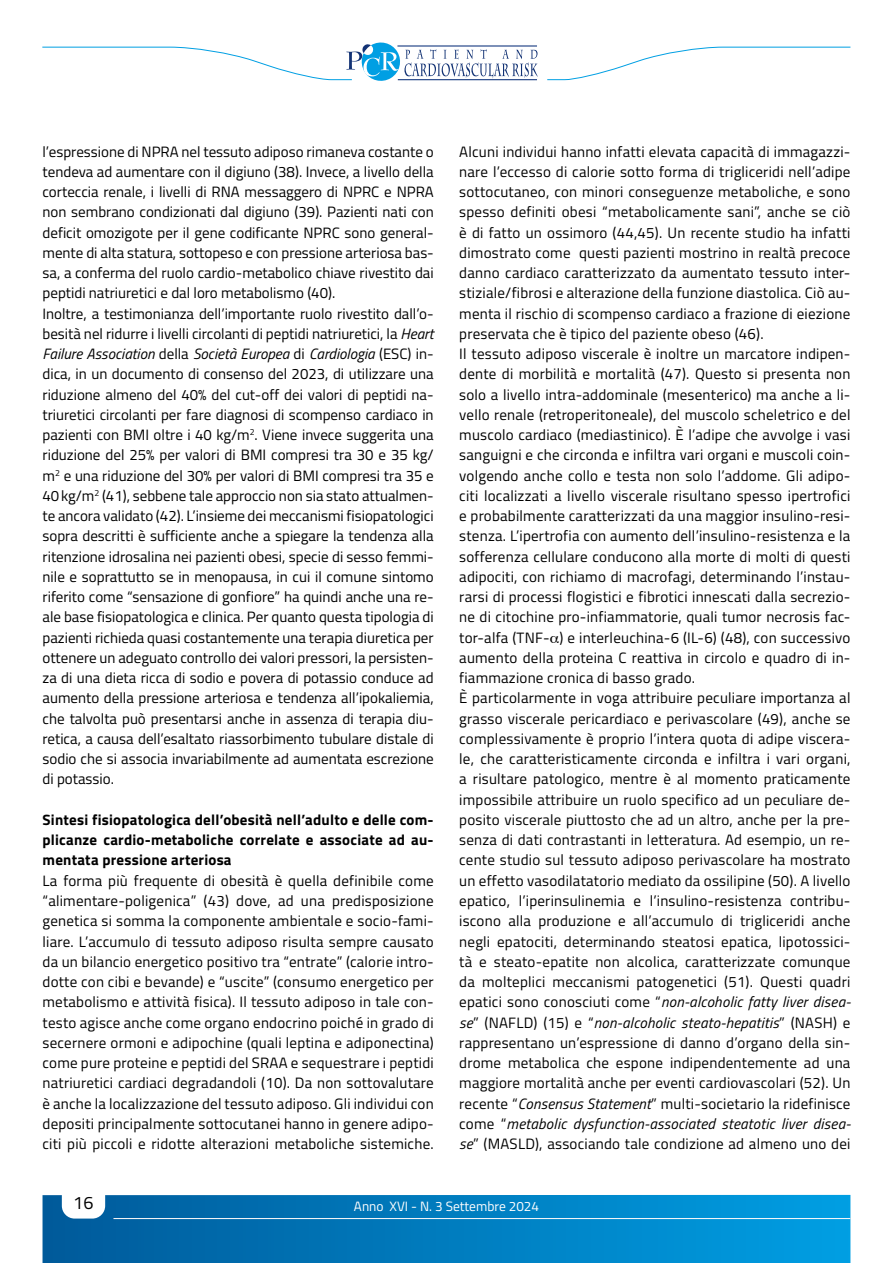
<style>
.page{position:relative;width:893px;height:1263px;background:#fff}
.page>*{position:absolute;margin:0;border:0;box-sizing:border-box;transform-origin:0 0}
.t1{font:18px "Titillium";color:#000}
.t2{font:15px/20.2px "Titillium";letter-spacing:.015em;color:#000}
.t3{font:700 15px/20.2px "Titillium";letter-spacing:.015em;color:#000;text-align:justify}
.t4{font:13.5px "Titillium";color:#fff}
.s1{font-style:italic}
</style>
<div class="page">
<div style="left:43px;top:1195px;width:807px;height:68px;background:linear-gradient(to right,#015a9a,#019fe3)"></div>
<svg style="left:62px;top:1195px;width:43px;height:23px"></svg>
<hr style="left:113px;top:1218px;width:737px;height:1px;background:#fff">
<svg style="left:547px;top:46px;width:304px;height:34px"></svg>
<svg style="left:42px;top:42px;width:496px;height:39px"></svg>
<p class="t2" style="left:43px;top:141px;width:393px">l’espressione di NPRA nel tessuto adiposo rimaneva costante o tendeva ad aumentare con il digiuno (38). Invece, a livello della corteccia renale, i livelli di RNA messaggero di NPRC e NPRA non sembrano condizionati dal digiuno (39). Pazienti nati con deficit omozigote per il gene codificante NPRC sono general&shy;mente di alta statura, sottopeso e con pressione arteriosa bas&shy;sa, a conferma del ruolo cardio-metabolico chiave rivestito dai peptidi natriuretici e dal loro metabolismo (40).<br>Inoltre, a testimonianza dell’importante ruolo rivestito dall’o&shy;besità nel ridurre i livelli circolanti di peptidi natriuretici, la <span class="s1">Heart Failure Association</span> della <span class="s1">Società Europea</span> di <span class="s1">Cardiologia</span> (ESC) in&shy;dica, in un documento di consenso del 2023, di utilizzare una riduzione almeno del 40% del cut-off dei valori di peptidi na&shy;triuretici circolanti per fare diagnosi di scompenso cardiaco in pazienti con BMI oltre i 40 kg/m<sup>2</sup>. Viene invece suggerita una riduzione del 25% per valori di BMI compresi tra 30 e 35 kg/ m<sup>2</sup> e una riduzione del 30% per valori di BMI compresi tra 35 e 40kg/m<sup>2</sup> (41), sebbene tale approccio non sia stato attualmen&shy;te ancora validato (42). L’insieme dei meccanismi fisiopatologici sopra descritti è sufficiente anche a spiegare la tendenza alla ritenzione idrosalina nei pazienti obesi, specie di sesso femmi&shy;nile e soprattutto se in menopausa, in cui il comune sintomo riferito come “sensazione di gonfiore” ha quindi anche una re&shy;ale base fisiopatologica e clinica. Per quanto questa tipologia di pazienti richieda quasi costantemente una terapia diuretica per ottenere un adeguato controllo dei valori pressori, la persisten&shy;za di una dieta ricca di sodio e povera di potassio conduce ad aumento della pressione arteriosa e tendenza all’ipokaliemia, che talvolta può presentarsi anche in assenza di terapia diu&shy;retica, a causa dell’esaltato riassorbimento tubulare distale di sodio che si associa invariabilmente ad aumentata escrezione di potassio.</p>
<p class="t3" style="left:43px;top:809px;width:393px">Sintesi fisiopatologica dell’obesità nell’adulto e delle com&shy;plicanze cardio-metaboliche correlate e associate ad au&shy;mentata pressione arteriosa</p>
<p class="t2" style="left:43px;top:870px;width:393px;text-align:justify">La forma più frequente di obesità è quella definibile come “alimentare-poligenica” (43) dove, ad una predisposizione genetica si somma la componente ambientale e socio-fami&shy;liare. L’accumulo di tessuto adiposo risulta sempre causato da un bilancio energetico positivo tra “entrate” (calorie intro&shy;dotte con cibi e bevande) e “uscite” (consumo energetico per metabolismo e attività fisica). Il tessuto adiposo in tale con&shy;testo agisce anche come organo endocrino poiché in grado di secernere ormoni e adipochine (quali leptina e adiponectina) come pure proteine e peptidi del SRAA e sequestrare i peptidi natriuretici cardiaci degradandoli (10). Da non sottovalutare è anche la localizzazione del tessuto adiposo. Gli individui con depositi principalmente sottocutanei hanno in genere adipo&shy;citi più piccoli e ridotte alterazioni metaboliche sistemiche.</p>
<p class="t2" style="left:459px;top:141px;width:393px">Alcuni individui hanno infatti elevata capacità di immagazzi&shy;nare l’eccesso di calorie sotto forma di trigliceridi nell’adipe sottocutaneo, con minori conseguenze metaboliche, e sono spesso definiti obesi “metabolicamente sani”, anche se ciò è di fatto un ossimoro (44,45). Un recente studio ha infatti dimostrato come questi pazienti mostrino in realtà precoce danno cardiaco caratterizzato da aumentato tessuto inter&shy;stiziale/fibrosi e alterazione della funzione diastolica. Ciò au&shy;menta il rischio di scompenso cardiaco a frazione di eiezione preservata che è tipico del paziente obeso (46).<br>Il tessuto adiposo viscerale è inoltre un marcatore indipen&shy;dente di morbilità e mortalità (47). Questo si presenta non solo a livello intra-addominale (mesenterico) ma anche a li&shy;vello renale (retroperitoneale), del muscolo scheletrico e del muscolo cardiaco (mediastinico). È l’adipe che avvolge i vasi sanguigni e che circonda e infiltra vari organi e muscoli coin&shy;volgendo anche collo e testa non solo l’addome. Gli adipo&shy;citi localizzati a livello viscerale risultano spesso ipertrofici e probabilmente caratterizzati da una maggior insulino-resi&shy;stenza. L’ipertrofia con aumento dell’insulino-resistenza e la sofferenza cellulare conducono alla morte di molti di questi adipociti, con richiamo di macrofagi, determinando l’instau&shy;rarsi di processi flogistici e fibrotici innescati dalla secrezio&shy;ne di citochine pro-infiammatorie, quali tumor necrosis fac&shy;tor-alfa (TNF- ) e interleuchina-6 (IL-6) (48), con successivo aumento della proteina C reattiva in circolo e quadro di in&shy;fiammazione cronica di basso grado.<br>È particolarmente in voga attribuire peculiare importanza al grasso viscerale pericardiaco e perivascolare (49), anche se complessivamente è proprio l’intera quota di adipe viscera&shy;le, che caratteristicamente circonda e infiltra i vari organi, a risultare patologico, mentre è al momento praticamente impossibile attribuire un ruolo specifico ad un peculiare de&shy;posito viscerale piuttosto che ad un altro, anche per la pre&shy;senza di dati contrastanti in letteratura. Ad esempio, un re&shy;cente studio sul tessuto adiposo perivascolare ha mostrato un effetto vasodilatatorio mediato da ossilipine (50). A livello epatico, l’iperinsulinemia e l’insulino-resistenza contribu&shy;iscono alla produzione e all’accumulo di trigliceridi anche negli epatociti, determinando steatosi epatica, lipotossici&shy;tà e steato-epatite non alcolica, caratterizzate comunque da molteplici meccanismi patogenetici (51). Questi quadri epatici sono conosciuti come “<span class="s1">non-alcoholic fatty liver disea&shy;se</span>” (NAFLD) (15) e “<span class="s1">non-alcoholic steato-hepatitis</span>” (NASH) e rappresentano un’espressione di danno d’organo della sin&shy;drome metabolica che espone indipendentemente ad una maggiore mortalità anche per eventi cardiovascolari (52). Un recente “<span class="s1">Consensus Statement</span>” multi-societario la ridefinisce come “<span class="s1">metabolic dysfunction-associated steatotic liver disea&shy;se</span>” (MASLD), associando tale condizione ad almeno uno dei</p>
<p class="t1" style="left:73px;top:1189px;width:22px">16</p>
<p class="t4" style="left:354px;top:1196px;width:187px">Anno XVI - N. 3 Settembre 2024</p>
</div>
